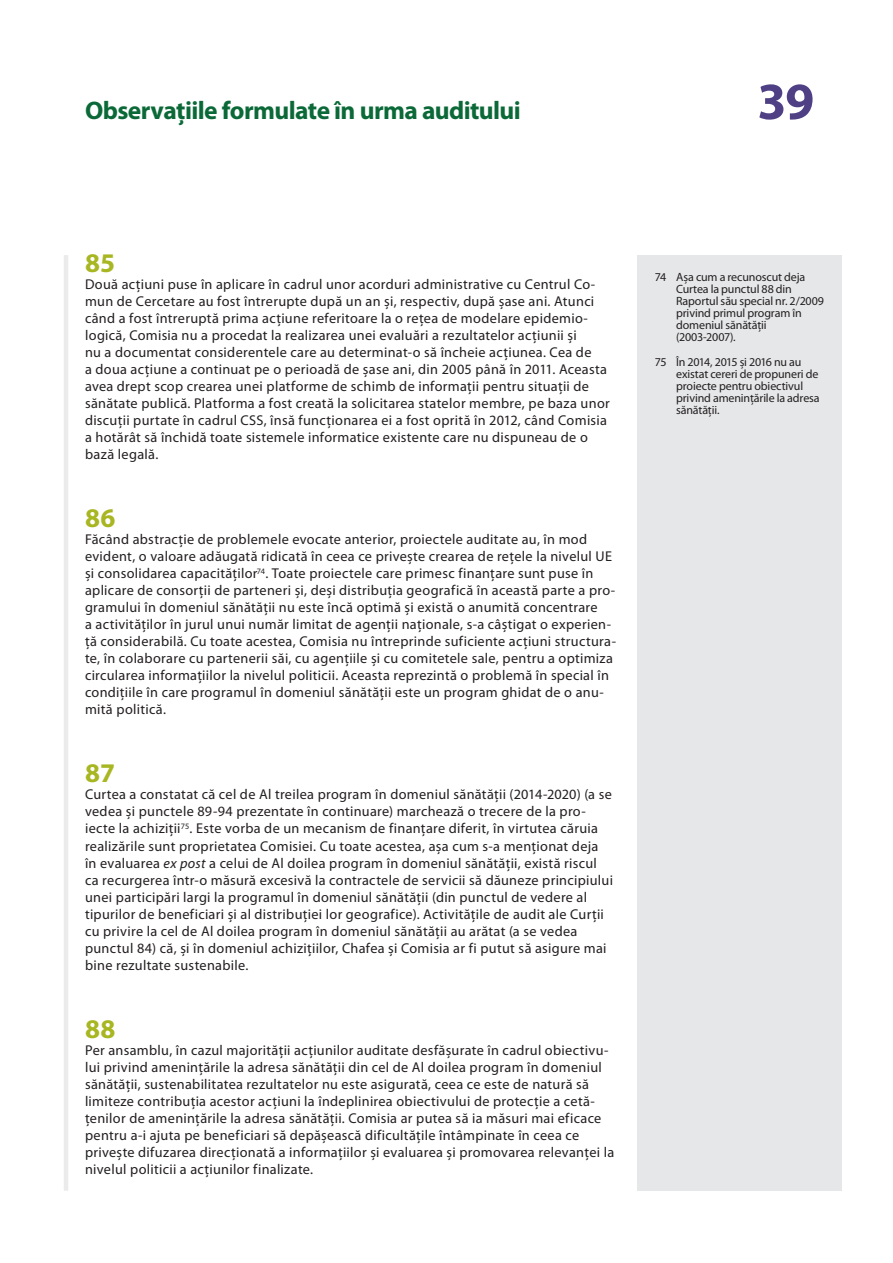
<style>
.page{position:relative;width:893px;height:1263px;background:#fff}
.page>*{position:absolute;margin:0;border:0;box-sizing:border-box;transform-origin:0 0}
.t1{font:700 52.5px "Myriad Pro";color:#4f4085}
.E_05_-_CHAP__1__TEXT{font:700 27px "Myriad Pro";letter-spacing:.015em;color:#a7b621}
.t2{font:700 25.5px "Myriad Pro";letter-spacing:-.025em;color:#0b6938}
.E_05_-_CHAP__1__TEXT-2{font:14.25px/17px "Myriad Pro";letter-spacing:.02em;color:#231f20}
.E_08_-_CHAP__FOOTNOT{font:12px/12px "Myriad Pro";letter-spacing:-.015em;color:#231f20}
.s1{font-style:italic}
</style>
<div class="page">
<hr style="left:64px;top:255px;width:4px;height:936px;background:#ebebeb">
<div style="left:638px;top:255px;width:204px;height:936px;background:#e6e7e9"></div>
<h3 class="t2" style="left:85px;top:96px;width:437px">Observațiile formulate în urma auditului</h3>
<h1 class="t1" style="left:757px;top:72px;width:58px">39</h1>
<p class="E_05_-_CHAP__1__TEXT" style="left:85px;top:248px;width:32px">85</p>
<p class="E_05_-_CHAP__1__TEXT-2" style="left:85px;top:276px;width:526px">Două acțiuni puse în aplicare în cadrul unor acorduri administrative cu Centrul Co&shy;mun de Cercetare au fost întrerupte după un an și, respectiv, după șase ani. Atunci când a fost întreruptă prima acțiune referitoare la o rețea de modelare epidemio&shy;logică, Comisia nu a procedat la realizarea unei evaluări a rezultatelor acțiunii și<br>nu a documentat considerentele care au determinat-o să încheie acțiunea. Cea de<br>a doua acțiune a continuat pe o perioadă de șase ani, din 2005 până în 2011. Aceasta avea drept scop crearea unei platforme de schimb de informații pentru situații de sănătate publică. Platforma a fost creată la solicitarea statelor membre, pe baza unor discuții purtate în cadrul CSS, însă funcționarea ei a fost oprită în 2012, când Comisia a hotărât să închidă toate sistemele informatice existente care nu dispuneau de o bază legală.</p>
<p class="E_05_-_CHAP__1__TEXT" style="left:85px;top:503px;width:32px">86</p>
<p class="E_05_-_CHAP__1__TEXT-2" style="left:85px;top:531px;width:533px">Făcând abstracție de problemele evocate anterior, proiectele auditate au, în mod evident, o valoare adăugată ridicată în ceea ce privește crearea de rețele la nivelul UE și consolidarea capacităților<sup>74</sup>. Toate proiectele care primesc finanțare sunt puse în aplicare de consorții de parteneri și, deși distribuția geografică în această parte a pro&shy;gramului în domeniul sănătății nu este încă optimă și există o anumită concentrare<br>a activităților în jurul unui număr limitat de agenții naționale, s-a câștigat o experien&shy;ță considerabilă. Cu toate acestea, Comisia nu întreprinde suficiente acțiuni structura&shy;te, în colaborare cu partenerii săi, cu agențiile și cu comitetele sale, pentru a optimiza circularea informațiilor la nivelul politicii. Aceasta reprezintă o problemă în special în condițiile în care programul în domeniul sănătății este un program ghidat de o anu&shy;mită politică.</p>
<p class="E_05_-_CHAP__1__TEXT" style="left:85px;top:758px;width:31px">87</p>
<p class="E_05_-_CHAP__1__TEXT-2" style="left:85px;top:786px;width:529px">Curtea a constatat că cel de Al treilea program în domeniul sănătății (2014-2020) (a se vedea și punctele 89-94 prezentate în continuare) marchează o trecere de la pro&shy;iecte la achiziții<sup>75</sup>. Este vorba de un mecanism de finanțare diferit, în virtutea căruia realizările sunt proprietatea Comisiei. Cu toate acestea, așa cum s-a menționat deja în evaluarea <span class="s1">ex post</span> a celui de Al doilea program în domeniul sănătății, există riscul ca recurgerea într-o măsură excesivă la contractele de servicii să dăuneze principiului unei participări largi la programul în domeniul sănătății (din punctul de vedere al tipurilor de beneficiari și al distribuției lor geografice). Activitățile de audit ale Curții cu privire la cel de Al doilea program în domeniul sănătății au arătat (a se vedea punctul 84) că, și în domeniul achizițiilor, Chafea și Comisia ar fi putut să asigure mai bine rezultate sustenabile.</p>
<p class="E_05_-_CHAP__1__TEXT" style="left:85px;top:1013px;width:32px">88</p>
<p class="E_05_-_CHAP__1__TEXT-2" style="left:85px;top:1042px;width:531px">Per ansamblu, în cazul majorității acțiunilor auditate desfășurate în cadrul obiectivu&shy;lui privind amenințările la adresa sănătății din cel de Al doilea program în domeniul sănătății, sustenabilitatea rezultatelor nu este asigurată, ceea ce este de natură să limiteze contribuția acestor acțiuni la îndeplinirea obiectivului de protecție a cetă&shy;țenilor de amenințările la adresa sănătății. Comisia ar putea să ia măsuri mai eficace pentru a-i ajuta pe beneficiari să depășească dificultățile întâmpinate în ceea ce privește difuzarea direcționată a informațiilor și evaluarea și promovarea relevanței la nivelul politicii a acțiunilor finalizate.</p>
<p class="E_08_-_CHAP__FOOTNOT" style="left:676px;top:271px;width:149px;text-indent:-21px">74 Așa cum a recunoscut deja<br>Curtea la punctul 88 din<br>Raportul său special nr. 2/2009 privind primul program în domeniul sănătății (2003-2007).</p>
<p class="E_08_-_CHAP__FOOTNOT" style="left:676px;top:356px;width:145px;text-indent:-21px">75 În 2014, 2015 și 2016 nu au existat cereri de propuneri de proiecte pentru obiectivul privind amenințările la adresa sănătății.</p>
</div>
